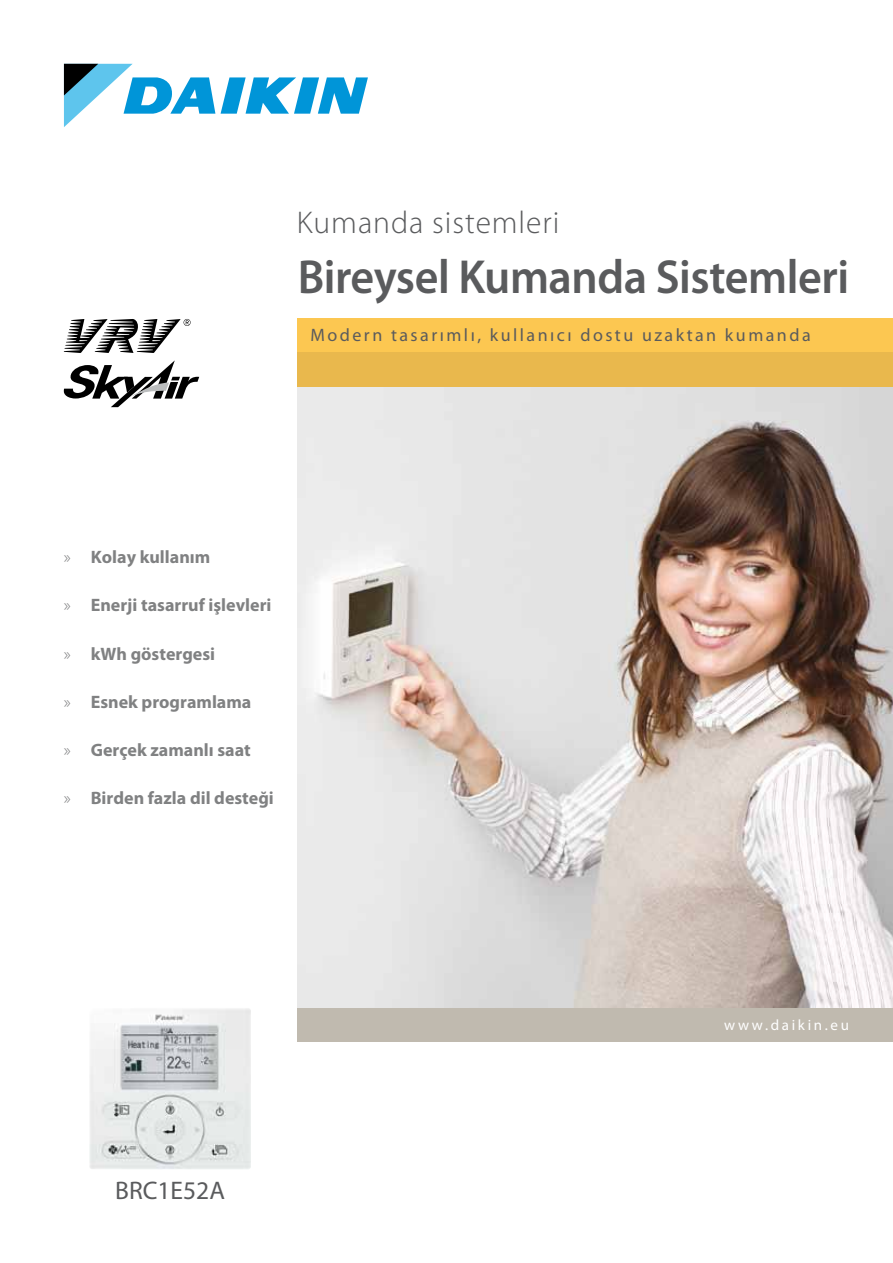
<style>
.page{position:relative;width:893px;height:1263px;background:#fff}
.page>*{position:absolute;margin:0;border:0;box-sizing:border-box;transform-origin:0 0}
.t1{font:600 48px "Myriad Pro";letter-spacing:-.01em;color:#5a5b5d;scale:.96 1}
.t2{font:300 31.5px "Myriad Pro";letter-spacing:.03em;color:#5a5b5d}
.t3{font:25.5px "Myriad Pro";color:#5a5b5d}
.t4{font:700 18px "Myriad Pro";color:#808182}
.t5{font:18px "Myriad Pro";letter-spacing:.135em;color:#5a5b5d}
.t6{font:15px "Myriad Pro";letter-spacing:.175em;color:#fff}
.s1{font-weight:300}
</style>
<div class="page">
<div style="left:298px;top:1008px;width:595px;height:34px;background:#c0baaf"></div>
<img style="left:298px;top:387px;width:595px;height:621px">
<svg style="left:221px;top:77px;width:147px;height:37px"></svg>
<svg style="left:64px;top:64px;width:151px;height:63px"></svg>
<div style="left:298px;top:319px;width:595px;height:34px;background:#fcc751"></div>
<svg style="left:64px;top:319px;width:127px;height:34px"></svg>
<svg style="left:64px;top:360px;width:135px;height:47px"></svg>
<div style="left:298px;top:353px;width:595px;height:34px;background:#e9b84d"></div>
<img style="left:89px;top:1008px;width:162px;height:161px">
<h2 class="t2" style="left:297px;top:205px;width:264px">Kumanda sistemleri</h2>
<h1 class="t1" style="left:298px;top:251px;width:576px">Bireysel Kumanda Sistemleri</h1>
<p class="t5" style="left:310px;top:325px;width:502px">Modern tasarımlı, kullanıcı dostu uzaktan kumanda</p>
<p class="t4" style="left:64px;top:547px;width:148px"><span class="s1">»</span> Kolay kullanım</p>
<p class="t4" style="left:64px;top:595px;width:209px"><span class="s1">»</span> Enerji tasarruf işlevleri</p>
<p class="t4" style="left:64px;top:643px;width:153px"><span class="s1">»</span> kWh göstergesi</p>
<p class="t4" style="left:64px;top:692px;width:189px"><span class="s1">»</span> Esnek programlama</p>
<p class="t4" style="left:64px;top:740px;width:189px"><span class="s1">»</span> Gerçek zamanlı saat</p>
<p class="t4" style="left:64px;top:788px;width:212px"><span class="s1">»</span> Birden fazla dil desteği</p>
<h3 class="t3" style="left:115px;top:1177px;width:111px">BRC1E52A</h3>
<p class="t6" style="left:724px;top:1016px;width:126px">www.daikin.eu</p>
</div>
